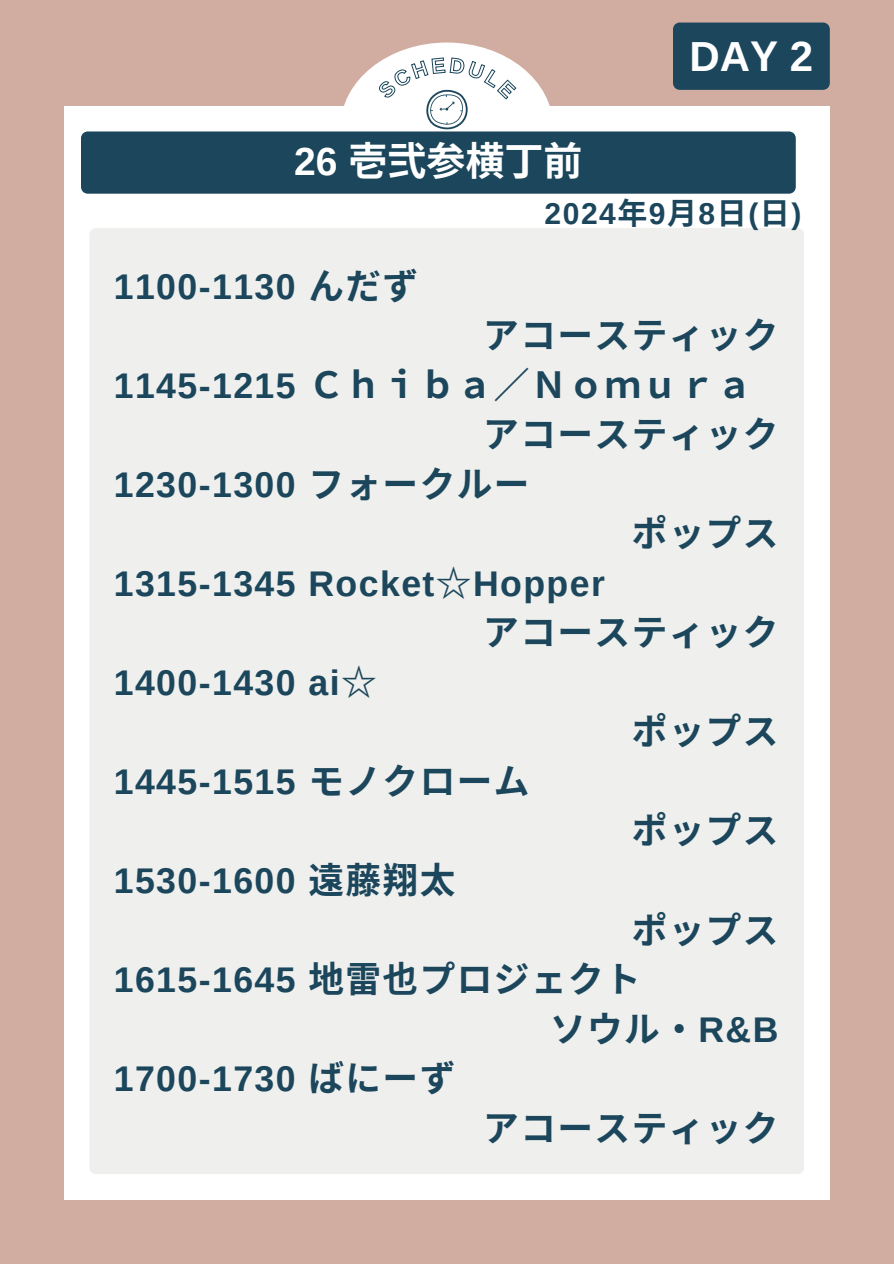
<style>
.page{position:relative;width:894px;height:1264px;background:#fff}
.page>*{position:absolute;margin:0;border:0;box-sizing:border-box;transform-origin:0 0}
.t1{font:700 42px "Arimo";color:#fff}
.t2{font:700 39px "Noto Sans CJ Ksc";color:#fff}
.t3{font:700 35.7px "Arimo";letter-spacing:.04em;color:#1b465b}
.t4{font:700 35.7px "Noto Sans CJ Ksc";letter-spacing:.04em;color:#1b465b}
.t5{font:700 30px "Arimo";color:#1b465b}
.s1{font-family:"Arimo"}
.s2{font-family:"Noto Sans CJ Ksc"}
</style>
<div class="page">
<div style="left:0;top:0;width:893px;height:1263px;background:#d1ada1"></div>
<div style="left:64px;top:106px;width:765px;height:1093px;background:#fff"></div>
<div style="left:89px;top:228px;width:715px;height:946px;background:#efefed"></div>
<svg style="left:81px;top:23px;width:748px;height:171px"></svg>
<h1 class="t2" style="left:294px;top:130px;width:290px"><span class="s1">26</span> 壱弐参横丁前</h1>
<p class="t1" style="left:689px;top:33px;width:125px">DAY 2</p>
<p class="t3" style="left:114px;top:266px;width:306px">1100-1130 <span class="s2">んだず</span></p>
<p class="t5" style="left:544px;top:196px;width:258px">2024<span class="s2">年</span>9<span class="s2">月</span> 8<span class="s2">日</span> (<span class="s2">日</span> )</p>
<p class="t4" style="left:483px;top:307px;width:297px">アコースティック</p>
<p class="t4" style="left:114px;top:356px;width:639px"><span class="s1">1145-1215</span> Ｃｈｉｂａ／Ｎｏｍｕｒａ</p>
<p class="t4" style="left:483px;top:406px;width:297px">アコースティック</p>
<p class="t3" style="left:114px;top:464px;width:417px">1230-1300 <span class="s2">フォークルー</span></p>
<p class="t4" style="left:631px;top:505px;width:148px">ポップス</p>
<p class="t3" style="left:114px;top:563px;width:492px">1315-1345 Rocket<span class="s2">☆</span>Hopper</p>
<p class="t4" style="left:483px;top:604px;width:297px">アコースティック</p>
<p class="t3" style="left:114px;top:662px;width:264px">1400-1430 ai<span class="s2">☆</span></p>
<p class="t4" style="left:631px;top:703px;width:148px">ポップス</p>
<p class="t3" style="left:114px;top:761px;width:417px">1445-1515 <span class="s2">モノクローム</span></p>
<p class="t4" style="left:631px;top:802px;width:148px">ポップス</p>
<p class="t3" style="left:114px;top:860px;width:341px">1530-1600 <span class="s2">遠藤翔太</span></p>
<p class="t4" style="left:631px;top:901px;width:148px">ポップス</p>
<p class="t3" style="left:114px;top:959px;width:528px">1615-1645 <span class="s2">地雷也プロジェクト</span></p>
<p class="t4" style="left:550px;top:1000px;width:230px">ソウル・<span class="s1">R&amp;B</span></p>
<p class="t3" style="left:114px;top:1058px;width:343px">1700-1730 <span class="s2">ばにーず</span></p>
<p class="t4" style="left:483px;top:1099px;width:297px">アコースティック</p>
</div>
